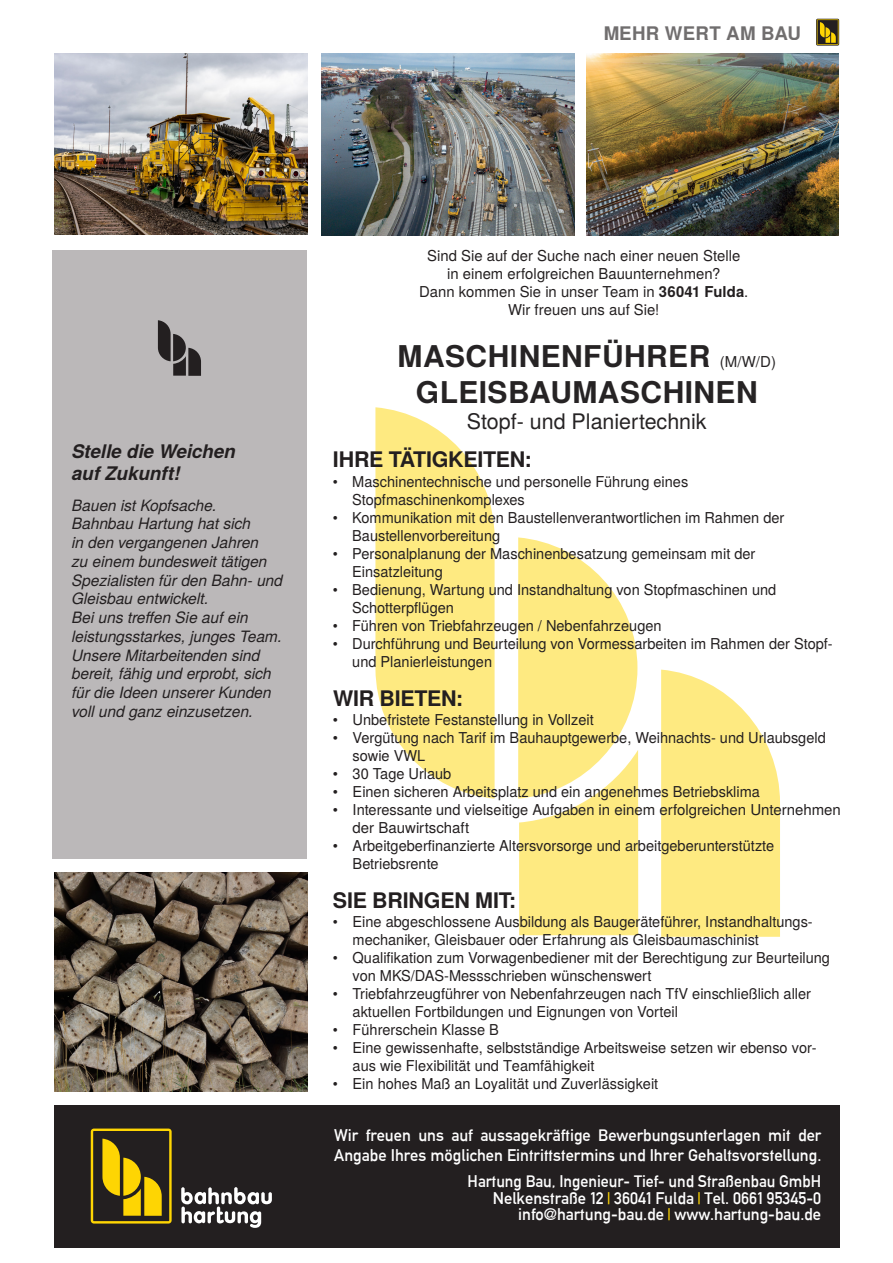
<style>
.page{position:relative;width:893px;height:1263px;background:#fff}
.page>*{position:absolute;margin:0;border:0;box-sizing:border-box;transform-origin:0 0}
.t1{font:700 30px "Te X Gyre Heros";letter-spacing:.015em;color:#262324}
.t2{font:700 21.45px "Te X Gyre Heros";letter-spacing:-.01em;color:#231f20}
.t3{font:21.45px "Te X Gyre Heros";color:#262324}
.t4{font:italic 700 18.75px/22.5px "Te X Gyre Heros";color:#231f20}
.t5{font:700 18.75px "Te X Gyre Heros";letter-spacing:.015em;color:#231f20}
.t6{font:16.5px "Alte DIN1451 Mittelschrift";color:#fff}
.t7{font:italic 15.6px/18.8px "Te X Gyre Heros";color:#231f20}
.t8{font:15px/18px "Te X Gyre Heros";color:#231f20}
.s1{font-weight:700}
.s2{font-weight:400;font-size:15px}
.s3{color:#fed503}
</style>
<div class="page">
<div style="left:54px;top:1106px;width:786px;height:142px;background:#231f20"></div>
<div style="left:53px;top:250px;width:254px;height:608px;background:#bbb8b9"></div>
<svg style="left:519px;top:750px;width:119px;height:185px;background:#feeb89"></svg>
<svg style="left:661px;top:670px;width:119px;height:267px;background:#feec8f"></svg>
<svg style="left:375px;top:407px;width:262px;height:392px;fill:#feea81"></svg>
<img style="left:54px;top:873px;width:253px;height:219px">
<img style="left:54px;top:53px;width:253px;height:182px">
<img style="left:587px;top:53px;width:251px;height:182px">
<img style="left:321px;top:53px;width:254px;height:182px">
<svg style="left:158px;top:320px;width:43px;height:56px"></svg>
<svg style="left:88px;top:1126px;width:86px;height:100px"></svg>
<svg style="left:181px;top:1187px;width:91px;height:41px"></svg>
<svg style="left:91px;top:1128px;width:81px;height:95px"></svg>
<svg style="left:816px;top:19px;width:23px;height:27px"></svg>
<svg style="left:817px;top:19px;width:21px;height:26px"></svg>
<p class="t5" style="left:603px;top:18px;width:199px">MEHR WERT AM BAU</p>
<p class="t4" style="left:72px;top:439px;width:165px">Stelle die Weichen auf Zukunft!</p>
<p class="t7" style="left:72px;top:495px;width:147px">Bauen ist Kopfsache.</p>
<p class="t7" style="left:72px;top:513px;width:212px">Bahnbau Hartung hat sich<br>in den vergangenen Jahren<br>zu einem bundesweit tätigen<br>Spezialisten für den Bahn- und<br>Gleisbau entwickelt.</p>
<p class="t7" style="left:72px;top:607px;width:212px">Bei uns treffen Sie auf ein leistungsstarkes, junges Team.<br>Unsere Mitarbeitenden sind bereit, fähig und erprobt, sich für die Ideen unserer Kunden voll und ganz einzusetzen.</p>
<p class="t8" style="left:427px;top:245px;width:315px">Sind Sie auf der Suche nach einer neuen Stelle</p>
<p class="t8" style="left:447px;top:263px;width:275px">in einem erfolgreichen Bauunternehmen?</p>
<p class="t8" style="left:419px;top:281px;width:331px">Dann kommen Sie in unser Team in <span class="s1">36041 Fulda</span>.</p>
<p class="t8" style="left:508px;top:299px;width:153px">Wir freuen uns auf Sie!</p>
<p class="t1" style="left:398px;top:333px;width:380px">MASCHINENFÜHRER <span class="s2">(M/W/D)</span></p>
<p class="t1" style="left:416px;top:369px;width:343px">GLEISBAUMASCHINEN</p>
<p class="t3" style="left:467px;top:404px;width:241px">Stopf- und Planiertechnik</p>
<p class="t2" style="left:333px;top:442px;width:201px">IHRE TÄTIGKEITEN:</p>
<p class="t8" style="left:352px;top:471px;width:337px">Maschinentechnische und personelle Führung eines</p>
<p class="t8" style="left:352px;top:489px;width:174px">Stopfmaschinenkomplexes</p>
<p class="t8" style="left:352px;top:507px;width:434px">Kommunikation mit den Baustellenverantwortlichen im Rahmen der</p>
<p class="t8" style="left:352px;top:525px;width:149px">Baustellenvorbereitung</p>
<p class="t8" style="left:352px;top:543px;width:405px">Personalplanung der Maschinenbesatzung gemeinsam mit der</p>
<p class="t8" style="left:352px;top:561px;width:92px">Einsatzleitung</p>
<p class="t8" style="left:352px;top:579px;width:425px">Bedienung, Wartung und Instandhaltung von Stopfmaschinen und</p>
<p class="t8" style="left:352px;top:597px;width:103px">Schotterpflügen</p>
<p class="t8" style="left:352px;top:615px;width:311px">Führen von Triebfahrzeugen / Nebenfahrzeugen</p>
<p class="t8" style="left:352px;top:633px;width:482px">Durchführung und Beurteilung von Vormessarbeiten im Rahmen der Stopf&shy;und Planierleistungen</p>
<p class="t8" style="left:333px;top:471px;width:7px">•</p>
<p class="t8" style="left:333px;top:507px;width:7px">•</p>
<p class="t8" style="left:333px;top:543px;width:7px">•</p>
<p class="t8" style="left:333px;top:579px;width:7px">•</p>
<p class="t8" style="left:333px;top:615px;width:7px">•</p>
<p class="t8" style="left:333px;top:633px;width:7px">•</p>
<p class="t2" style="left:333px;top:682px;width:132px">WIR BIETEN:</p>
<p class="t8" style="left:333px;top:709px;width:7px">•</p>
<p class="t8" style="left:333px;top:727px;width:7px">•</p>
<p class="t8" style="left:333px;top:763px;width:7px">•</p>
<p class="t8" style="left:333px;top:781px;width:7px">•</p>
<p class="t8" style="left:333px;top:799px;width:7px">•</p>
<p class="t8" style="left:333px;top:835px;width:7px">•</p>
<p class="t8" style="left:353px;top:709px;width:243px">Unbefristete Festanstellung in Vollzeit</p>
<p class="t8" style="left:353px;top:727px;width:475px">Vergütung nach Tarif im Bauhauptgewerbe, Weihnachts- und Urlaubsgeld sowie VWL</p>
<p class="t8" style="left:353px;top:763px;width:100px">30 Tage Urlaub</p>
<p class="t8" style="left:353px;top:781px;width:409px">Einen sicheren Arbeitsplatz und ein angenehmes Betriebsklima</p>
<p class="t8" style="left:353px;top:799px;width:490px">Interessante und vielseitige Aufgaben in einem erfolgreichen Unternehmen der Bauwirtschaft</p>
<p class="t8" style="left:353px;top:835px;width:423px">Arbeitgeberfinanzierte Altersvorsorge und arbeitgeberunterstützte</p>
<p class="t8" style="left:353px;top:853px;width:88px">Betriebsrente</p>
<p class="t2" style="left:333px;top:884px;width:185px">SIE BRINGEN MIT:</p>
<p class="t8" style="left:333px;top:912px;width:7px">•</p>
<p class="t8" style="left:333px;top:948px;width:7px">•</p>
<p class="t8" style="left:333px;top:984px;width:7px">•</p>
<p class="t8" style="left:333px;top:1020px;width:7px">•</p>
<p class="t8" style="left:333px;top:1038px;width:7px">•</p>
<p class="t8" style="left:333px;top:1074px;width:7px">•</p>
<p class="t8" style="left:353px;top:912px;width:462px">Eine abgeschlossene Ausbildung als Baugeräteführer, Instandhaltungs&shy;mechaniker, Gleisbauer oder Erfahrung als Gleisbaumaschinist</p>
<p class="t8" style="left:353px;top:948px;width:479px">Qualifikation zum Vorwagenbediener mit der Berechtigung zur Beurteilung von MKS/DAS-Messschrieben wünschenswert</p>
<p class="t8" style="left:353px;top:984px;width:460px">Triebfahrzeugführer von Nebenfahrzeugen nach TfV einschließlich aller</p>
<p class="t8" style="left:353px;top:1002px;width:327px">aktuellen Fortbildungen und Eignungen von Vorteil</p>
<p class="t8" style="left:353px;top:1020px;width:148px">Führerschein Klasse B</p>
<p class="t8" style="left:353px;top:1038px;width:466px">Eine gewissenhafte, selbstständige Arbeitsweise setzen wir ebenso vor&shy;aus wie Flexibilität und Teamfähigkeit</p>
<p class="t8" style="left:353px;top:1074px;width:307px">Ein hohes Maß an Loyalität und Zuverlässigkeit</p>
<p class="t6" style="left:334px;top:1125px;width:489px">Wir freuen uns auf aussagekräftige Bewerbungsunterlagen mit der</p>
<p class="t6" style="left:334px;top:1145px;width:489px">Angabe Ihres möglichen Eintrittstermins und Ihrer Gehaltsvorstellung.</p>
<p class="t6" style="left:468px;top:1171px;width:355px">Hartung Bau, Ingenieur- Tief- und Straßenbau GmbH</p>
<p class="t6" style="left:493px;top:1188px;width:330px">Nelkenstraße 12 <span class="s3">|</span> 36041 Fulda <span class="s3">|</span> Tel. 0661 95345-0</p>
<p class="t6" style="left:518px;top:1204px;width:304px">info@hartung-bau.de <span class="s3">|</span> www.hartung-bau.de</p>
</div>
